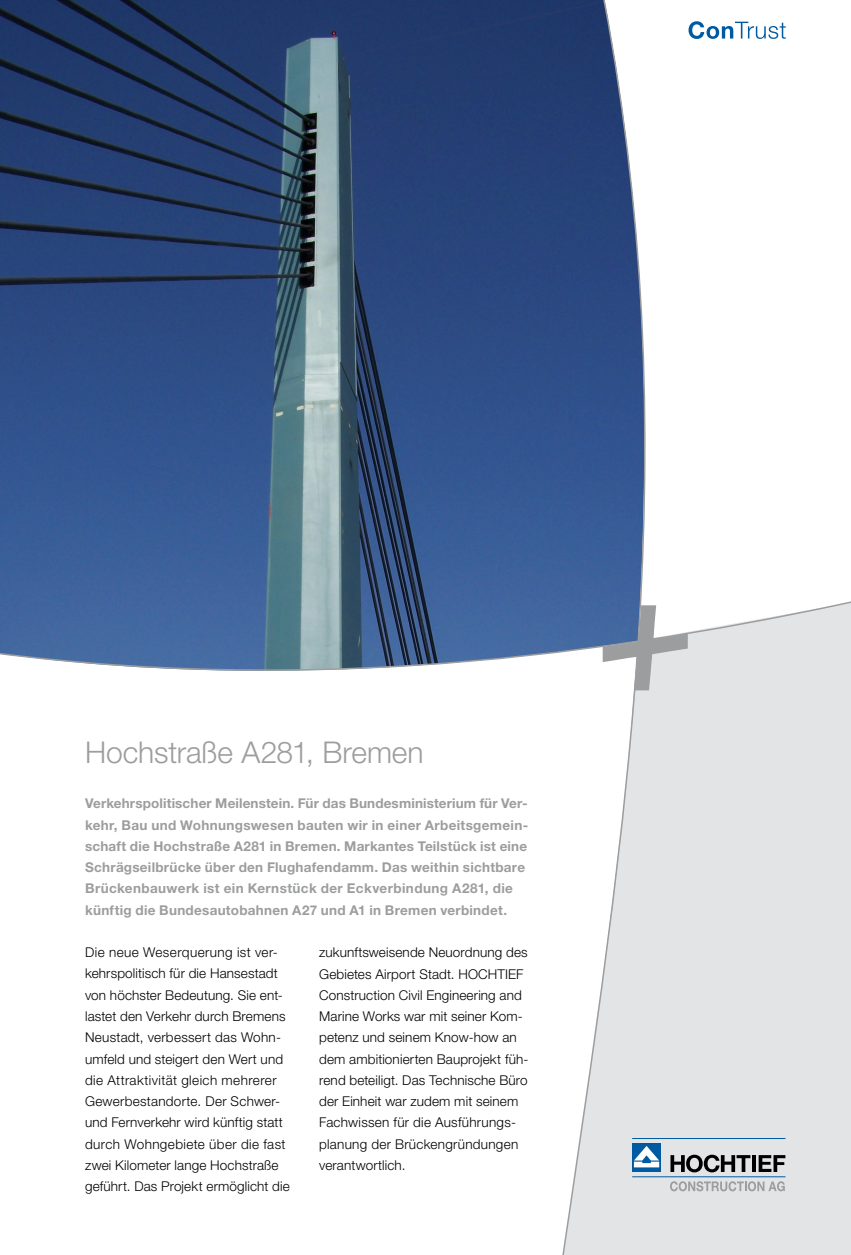
<style>
.page{position:relative;width:851px;height:1255px;background:#fff}
.page>*{position:absolute;margin:0;border:0;box-sizing:border-box;transform-origin:0 0}
.t1{font:300 30px "Helvetica Neue LT Pro";letter-spacing:-.005em;color:#9c9d9f}
.t2{font:300 13.5px/21.3px "Helvetica Neue LT Pro";letter-spacing:.01em;color:#000}
.t3{font:700 13.5px/21.3px "Helvetica Neue LT Pro";letter-spacing:.02em;color:#9c9d9f}
</style>
<div class="page">
<img style="left:0;top:0;width:555px;height:592px">
<div style="left:691px;top:702px;width:159px;height:552px;background:#e3e4e5"></div>
<hr style="left:632px;top:1137px;width:153px;height:1px;background:#005aa1">
<hr style="left:632px;top:1176px;width:153px;height:1px;background:#005aa1">
<svg style="left:751px;top:1154px;width:4px;height:17px"></svg>
<svg style="left:758px;top:1154px;width:27px;height:17px"></svg>
<svg style="left:691px;top:1154px;width:59px;height:18px"></svg>
<svg style="left:691px;top:1181px;width:93px;height:10px"></svg>
<svg style="left:555px;top:0;width:136px;height:1254px"></svg>
<svg style="left:0;top:592px;width:850px;height:110px"></svg>
<svg style="left:688px;top:21px;width:97px;height:18px"></svg>
<h1 class="t1" style="left:85px;top:734px;width:340px">Hochstraße A281, Bremen</h1>
<p class="t3" style="left:85px;top:792px;width:444px">Verkehrspolitischer Meilenstein. Für das Bundesministerium für Ver&shy;kehr, Bau und Wohnungswesen bauten wir in einer Arbeitsgemein&shy;schaft die Hochstraße A281 in Bremen. Markantes Teilstück ist eine Schrägseilbrücke über den Flughafendamm. Das weithin sichtbare Brückenbauwerk ist ein Kernstück der Eckverbindung A281, die künftig die Bundesautobahnen A27 und A1 in Bremen verbindet.</p>
<p class="t2" style="left:85px;top:941px;width:206px">Die neue Weserquerung ist ver&shy;kehrspolitisch für die Hansestadt von höchster Bedeutung. Sie ent&shy;lastet den Verkehr durch Bremens Neustadt, verbessert das Wohn&shy;umfeld und steigert den Wert und die Attraktivität gleich mehrerer Gewerbestandorte. Der Schwer&shy;und Fernverkehr wird künftig statt durch Wohngebiete über die fast zwei Kilometer lange Hochstraße geführt. Das Projekt ermöglicht die</p>
<p class="t2" style="left:319px;top:941px;width:211px">zukunftsweisende Neuordnung des<br>Gebietes Airport Stadt. HOCHTIEF<br>Construction Civil Engineering and<br>Marine Works war mit seiner Kom&shy;petenz und seinem Know-how an dem ambitionierten Bauprojekt füh&shy;rend beteiligt. Das Technische Büro der Einheit war zudem mit seinem<br>Fachwissen für die Ausführungs&shy;planung der Brückengründungen verantwortlich.</p>
</div>
